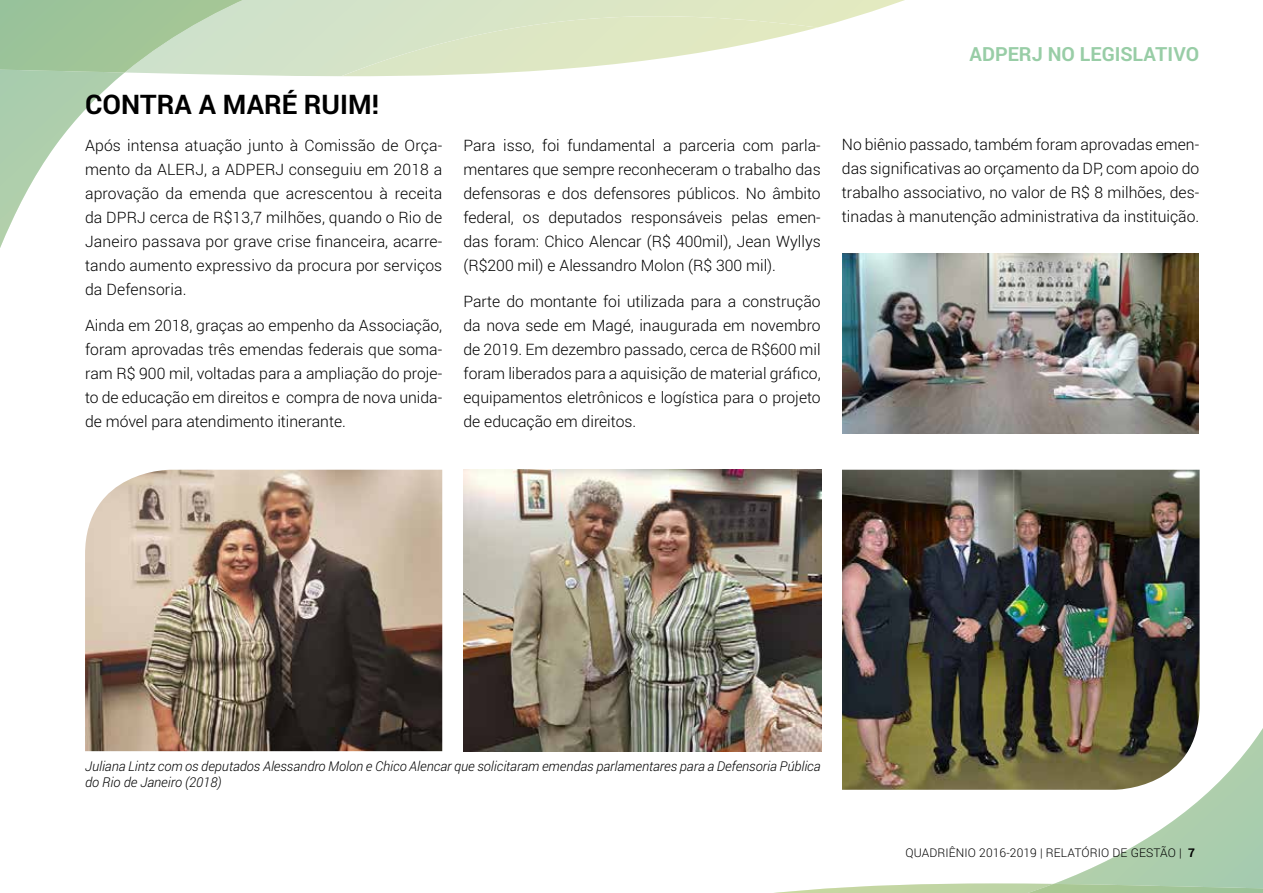
<style>
.page{position:relative;width:1263px;height:893px;background:#fff}
.page>*{position:absolute;margin:0;border:0;box-sizing:border-box;transform-origin:0 0}
.t1{font:700 27px "Roboto";color:#000}
.t2{font:700 19.5px "Roboto";color:#98cda6}
.t3{font:300 15.75px/24px "Roboto";color:#000;text-align:justify}
.t4{font:italic 300 13.5px/16.2px "Roboto";color:#000}
.t5{font:300 12px "Roboto";letter-spacing:.01em;color:#000}
.s1{font-weight:700}
</style>
<div class="page">
<svg style="left:295px;top:0;width:610px;height:76px"></svg>
<svg style="left:0;top:0;width:295px;height:248px"></svg>
<svg style="left:1059px;top:644px;width:204px;height:238px"></svg>
<svg style="left:774px;top:882px;width:489px;height:11px"></svg>
<img style="left:85px;top:470px;width:357px;height:281px">
<img style="left:463px;top:470px;width:358px;height:281px">
<img style="left:842px;top:470px;width:357px;height:320px">
<img style="left:842px;top:253px;width:357px;height:181px">
<h1 class="t1" style="left:85px;top:86px;width:295px">CONTRA A MARÉ RUIM!</h1>
<p class="t3" style="left:85px;top:132px;width:359px">Após intensa atuação junto à Comissão de Orça&shy;mento da ALERJ, a ADPERJ conseguiu em 2018 a aprovação da emenda que acrescentou à receita da DPRJ cerca de R$13,7 milhões, quando o Rio de Janeiro passava por grave crise financeira, acarre&shy;tando aumento expressivo da procura por serviços da Defensoria.</p>
<p class="t3" style="left:85px;top:313px;width:359px">Ainda em 2018, graças ao empenho da Associação, foram aprovadas três emendas federais que soma&shy;ram R$ 900 mil, voltadas para a ampliação do proje&shy;to de educação em direitos e compra de nova unida&shy;de móvel para atendimento itinerante.</p>
<p class="t2" style="left:969px;top:41px;width:231px">ADPERJ NO LEGISLATIVO</p>
<p class="t3" style="left:463px;top:132px;width:359px">Para isso, foi fundamental a parceria com parla&shy;mentares que sempre reconheceram o trabalho das defensoras e dos defensores públicos. No âmbito federal, os deputados responsáveis pelas emen&shy;das foram: Chico Alencar (R$ 400mil), Jean Wyllys (R$200 mil) e Alessandro Molon (R$ 300 mil).</p>
<p class="t3" style="left:463px;top:289px;width:359px">Parte do montante foi utilizada para a construção da nova sede em Magé, inaugurada em novembro de 2019. Em dezembro passado, cerca de R$600 mil foram liberados para a aquisição de material gráfico, equipamentos eletrônicos e logística para o projeto de educação em direitos.</p>
<p class="t3" style="left:842px;top:132px;width:359px">No biênio passado, também foram aprovadas emen&shy;das significativas ao orçamento da DP, com apoio do trabalho associativo, no valor de R$ 8 milhões, des&shy;tinadas à manutenção administrativa da instituição.</p>
<p class="t4" style="left:85px;top:758px;width:737px">Juliana Lintz com os deputados Alessandro Molon e Chico Alencar que solicitaram emendas parlamentares para a Defensoria Pública do Rio de Janeiro (2018)</p>
<p class="t5" style="left:905px;top:845px;width:291px">QUADRIÊNIO 2016-2019 | RELATÓRIO DE GESTÃO | <span class="s1">7</span></p>
</div>
